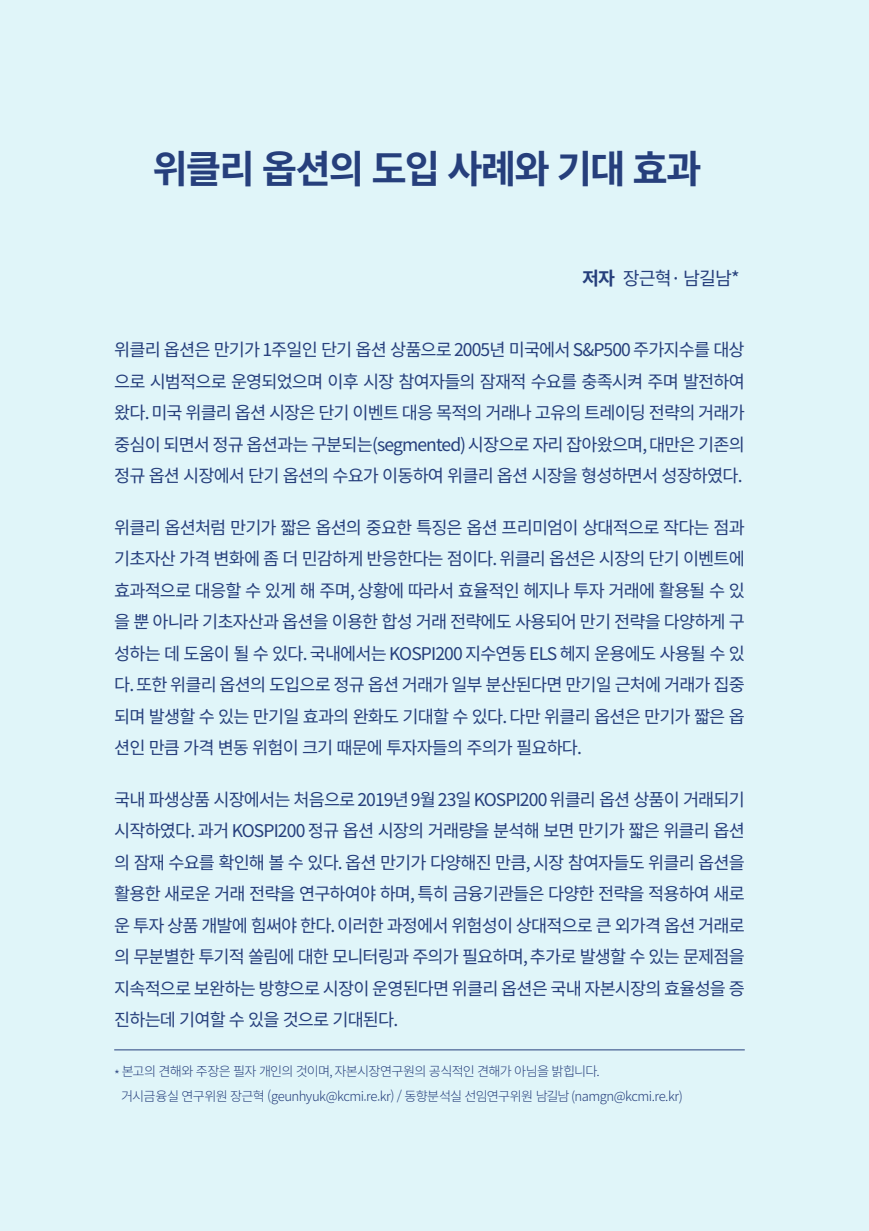
<style>
.page{position:relative;width:869px;height:1231px;background:#fff}
.page>*{position:absolute;margin:0;border:0;box-sizing:border-box;transform-origin:0 0}
.t1{font:700 38.5px "Noto Sans CJ Kkr";letter-spacing:-.05em;color:#263f7c}
.t2{font:18.38px "Noto Sans CJ Kkr";letter-spacing:-.05em;color:#263f7c}
.t3{font:17.5px/31.5px "Noto Sans CJ Kkr";letter-spacing:-.05em;color:#263f7c;text-align:justify}
.t4{font:300 13.12px/24.5px "Noto Sans CJ Kkr";letter-spacing:-.05em;color:#263f7c}
.s1{font-weight:700}
</style>
<div class="page">
<div style="left:0;top:0;width:868px;height:1230px;background:#e0f5f9"></div>
<hr style="left:114px;top:1049px;width:630px;height:1px;background:#263f7c">
<h1 class="t1" style="left:152px;top:147px;width:550px">위클리 옵션의 도입 사례와 기대 효과</h1>
<p class="t2" style="left:582px;top:268px;width:159px"><span class="s1">저자</span> 장근혁· 남길남*</p>
<p class="t3" style="left:114px;top:334px;width:632px">위클리 옵션은 만기가 1주일인 단기 옵션 상품으로 2005년 미국에서 S&amp;P500 주가지수를 대상 으로 시범적으로 운영되었으며 이후 시장 참여자들의 잠재적 수요를 충족시켜 주며 발전하여 왔다. 미국 위클리 옵션 시장은 단기 이벤트 대응 목적의 거래나 고유의 트레이딩 전략의 거래가 중심이 되면서 정규 옵션과는 구분되는(segmented) 시장으로 자리 잡아왔으며, 대만은 기존의 정규 옵션 시장에서 단기 옵션의 수요가 이동하여 위클리 옵션 시장을 형성하면서 성장하였다.</p>
<p class="t3" style="left:114px;top:512px;width:632px">위클리 옵션처럼 만기가 짧은 옵션의 중요한 특징은 옵션 프리미엄이 상대적으로 작다는 점과 기초자산 가격 변화에 좀 더 민감하게 반응한다는 점이다. 위클리 옵션은 시장의 단기 이벤트에 효과적으로 대응할 수 있게 해 주며, 상황에 따라서 효율적인 헤지나 투자 거래에 활용될 수 있 을 뿐 아니라 기초자산과 옵션을 이용한 합성 거래 전략에도 사용되어 만기 전략을 다양하게 구 성하는 데 도움이 될 수 있다. 국내에서는 KOSPI200 지수연동 ELS 헤지 운용에도 사용될 수 있 다. 또한 위클리 옵션의 도입으로 정규 옵션 거래가 일부 분산된다면 만기일 근처에 거래가 집중 되며 발생할 수 있는 만기일 효과의 완화도 기대할 수 있다. 다만 위클리 옵션은 만기가 짧은 옵 션인 만큼 가격 변동 위험이 크기 때문에 투자자들의 주의가 필요하다.</p>
<p class="t3" style="left:114px;top:783px;width:632px">국내 파생상품 시장에서는 처음으로 2019년 9월 23일 KOSPI200 위클리 옵션 상품이 거래되기 시작하였다. 과거 KOSPI200 정규 옵션 시장의 거래량을 분석해 보면 만기가 짧은 위클리 옵션 의 잠재 수요를 확인해 볼 수 있다. 옵션 만기가 다양해진 만큼, 시장 참여자들도 위클리 옵션을 활용한 새로운 거래 전략을 연구하여야 하며, 특히 금융기관들은 다양한 전략을 적용하여 새로 운 투자 상품 개발에 힘써야 한다. 이러한 과정에서 위험성이 상대적으로 큰 외가격 옵션 거래로 의 무분별한 투기적 쏠림에 대한 모니터링과 주의가 필요하며, 추가로 발생할 수 있는 문제점을 지속적으로 보완하는 방향으로 시장이 운영된다면 위클리 옵션은 국내 자본시장의 효율성을 증 진하는데 기여할 수 있을 것으로 기대된다.</p>
<p class="t4" style="left:121px;top:1059px;width:563px;text-indent:-7px">* 본고의 견해와 주장은 필자 개인의 것이며, 자본시장연구원의 공식적인 견해가 아님을 밝힙니다.<br>거시금융실 연구위원 장근혁 (geunhyuk@kcmi.re.kr) / 동향분석실 선임연구위원 남길남 (namgn@kcmi.re.kr)</p>
</div>
